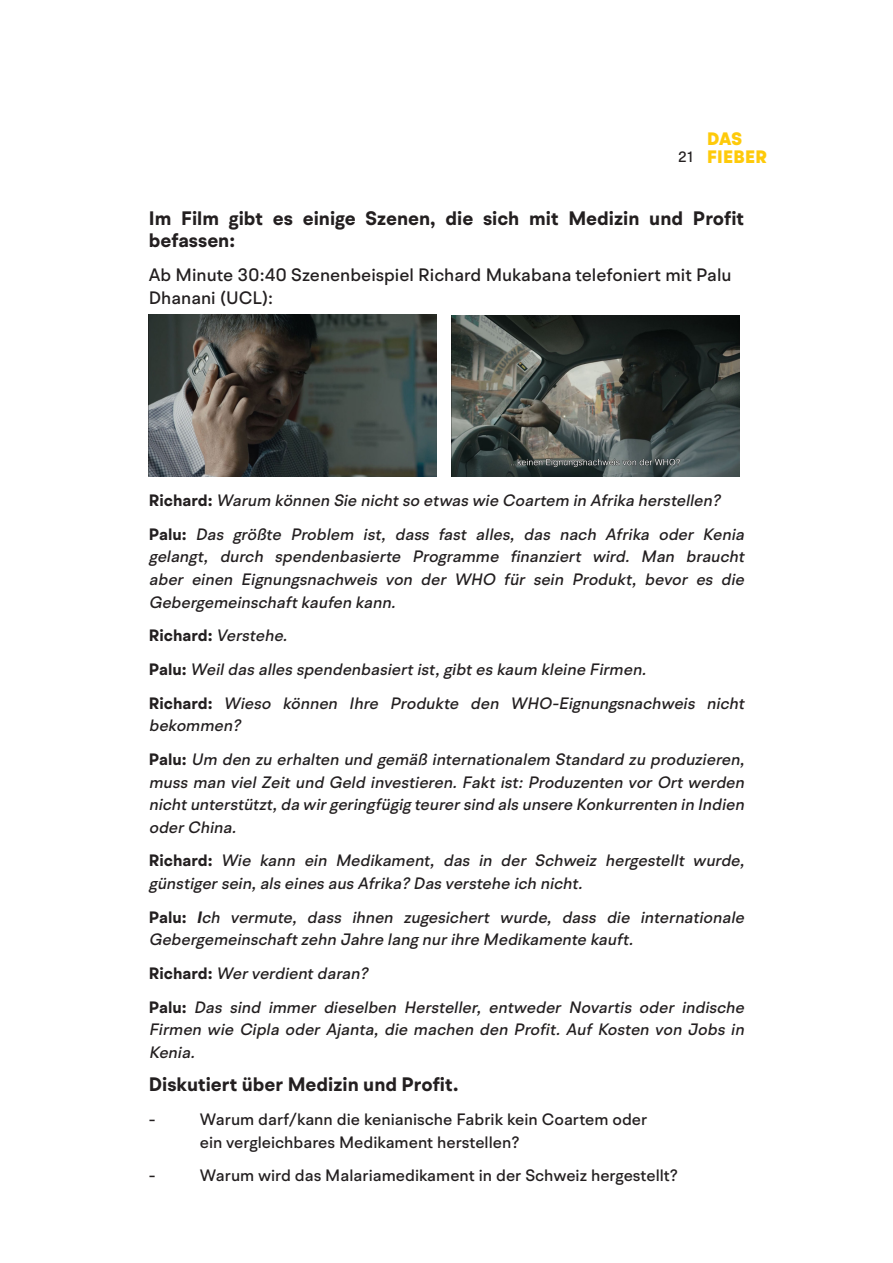
<style>
.page{position:relative;width:893px;height:1263px;background:#fff}
.page>*{position:absolute;margin:0;border:0;box-sizing:border-box;transform-origin:0 0}
.LT1_GR_pass1{font:700 19.5px/22.5px "BR Hendrix";color:#231f20}
.LT1_GR_pass1-2{font:500 18px/22.5px "BR Hendrix";color:#231f20}
.t1{font:900 18px/18px "BR Hendrix";letter-spacing:.015em;color:#feca0a}
.LT1_GR_pass1-3{font:italic 500 16.5px/22.5px "BR Hendrix";color:#231f20;text-align:justify}
.LT1_GR_pass1-4{font:500 16.5px/22.5px "BR Hendrix";color:#231f20}
.t2{font:500 15px "BR Hendrix";color:#231f20}
.s1{font-weight:700;font-style:normal}
.s2{font-weight:700}
</style>
<div class="page">
<img style="left:149px;top:315px;width:288px;height:161px">
<img style="left:452px;top:316px;width:288px;height:161px">
<p class="t2" style="left:678px;top:147px;width:17px">21</p>
<p class="t1" style="left:707px;top:130px;width:62px">DAS<br>FIEBER</p>
<p class="LT1_GR_pass1" style="left:149px;top:207px;width:597px">Im Film gibt es einige Szenen, die sich mit Medizin und Profit befassen:</p>
<p class="LT1_GR_pass1-2" style="left:149px;top:264px;width:584px">Ab Minute 30:40 Szenenbeispiel Richard Mukabana telefoniert mit Palu<br>Dhanani (UCL):</p>
<p class="LT1_GR_pass1-3" style="left:149px;top:489px;width:576px"><span class="s1">R i c h a r d :</span> Warum können Sie nichtso etwas wie Coartem in Afrika herstellen?</p>
<p class="LT1_GR_pass1-3" style="left:149px;top:523px;width:600px"><span class="s1">P a l u :</span> Das größte Problem ist, dass fast alles, das nach Afrika oder Kenia gelangt, durch spendenbasierte Programme finanziert wird. Man braucht aber einen Eignungsnachweis von der WHO für sein Produkt, bevor es die Gebergemeinschaftkaufen kann.</p>
<p class="LT1_GR_pass1-3" style="left:149px;top:624px;width:143px"><span class="s1">R i c h a rd :</span> Verstehe.</p>
<p class="LT1_GR_pass1-3" style="left:149px;top:658px;width:502px"><span class="s1">P a l u :</span> Weildas alles spendenbasiertist,gibtes kaum kleine Firmen.</p>
<p class="LT1_GR_pass1-3" style="left:149px;top:692px;width:600px"><span class="s1">R i c h a r d :</span> Wieso können Ihre Produkte den WHO-Eignungsnachweis nicht bekommen?</p>
<p class="LT1_GR_pass1-3" style="left:149px;top:748px;width:600px"><span class="s1">P a l u :</span> Um den zu erhalten und gemäß internationalem Standard zu produzieren, muss man viel Zeit und Geld investieren. Fakt ist: Produzenten vor Ort werden nichtunterstützt,da wirgeringfügig teurersind als unsere Konkurrenten in Indien oderChina.</p>
<p class="LT1_GR_pass1-3" style="left:149px;top:849px;width:600px"><span class="s1">R i c h a r d :</span> Wie kann ein Medikament, das in der Schweiz hergestellt wurde, günstigersein,als eines aus Afrika? Das verstehe ich nicht.</p>
<p class="LT1_GR_pass1-3" style="left:149px;top:905px;width:600px"><span class="s1">P a l u :</span> <span class="s2">I</span>ch vermute, dass ihnen zugesichert wurde, dass die internationale<br>Gebergemeinschaftzehn Jahre lang nurihre Medikamente kauft.</p>
<p class="LT1_GR_pass1-3" style="left:149px;top:962px;width:224px"><span class="s1">R i c h a rd :</span> Werverdientdaran?</p>
<p class="LT1_GR_pass1-3" style="left:149px;top:995px;width:600px"><span class="s1">P a l u :</span> Das sind immer dieselben Hersteller, entweder Novartis oder indische Firmen wie Cipla oder Ajanta, die machen den Profit. Auf Kosten von Jobs in Kenia.</p>
<p class="LT1_GR_pass1" style="left:149px;top:1073px;width:311px">Diskutiert über Medizin und Profit.</p>
<p class="LT1_GR_pass1-4" style="left:149px;top:1108px;width:8px">-</p>
<p class="LT1_GR_pass1-4" style="left:200px;top:1108px;width:449px">Warum darf/kann die kenianische Fabrik kein Coartem oder ein vergleichbares Medikament herstellen?</p>
<p class="LT1_GR_pass1-4" style="left:149px;top:1164px;width:8px">-</p>
<p class="LT1_GR_pass1-4" style="left:200px;top:1164px;width:480px">Warum wird das Malariamedikament in der Schweiz hergestellt?</p>
</div>
